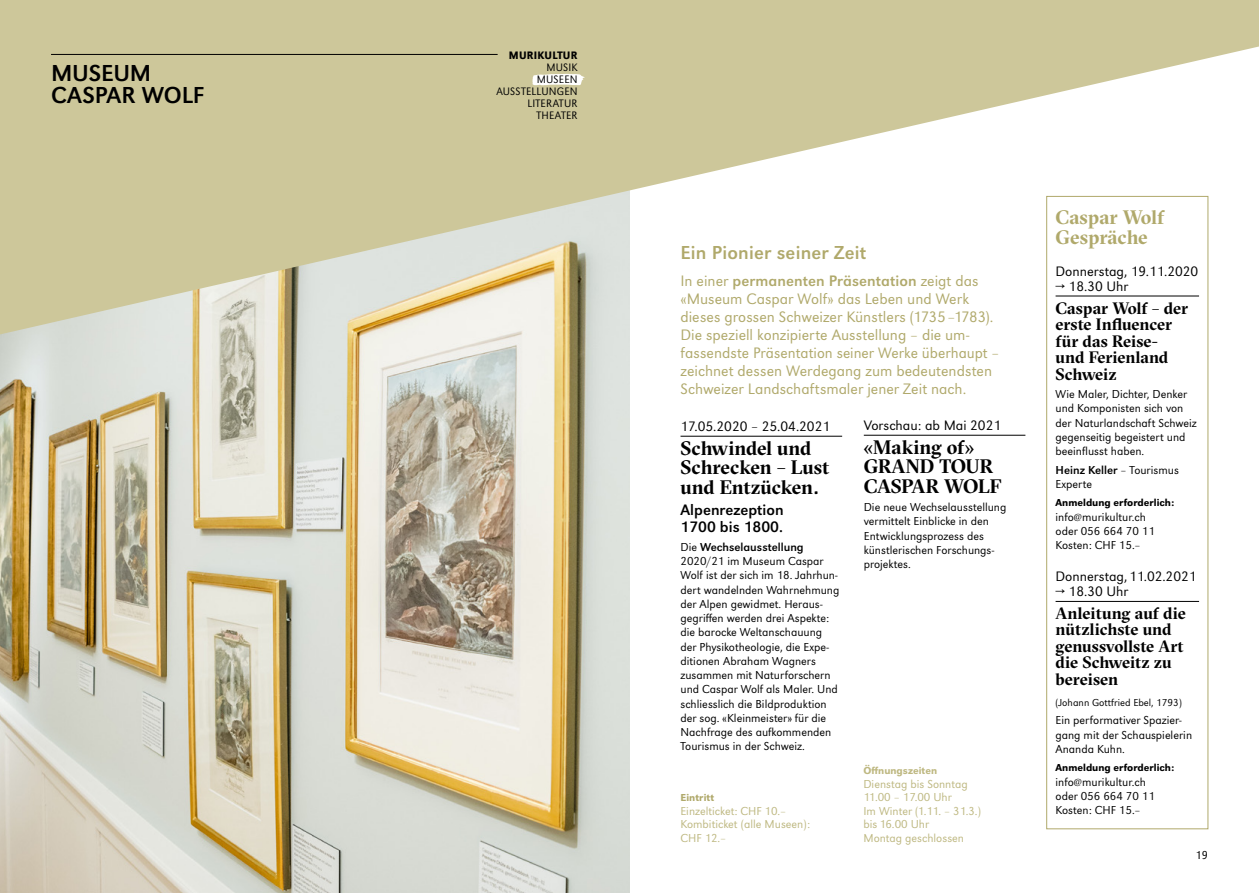
<style>
.page{position:relative;width:1259px;height:893px;background:#fff}
.page>*{position:absolute;margin:0;border:0;box-sizing:border-box;transform-origin:0 0}
.t1{font:24px/22.5px "URW Grotesk";letter-spacing:-.005em;color:#000}
.t2{font:700 19.5px/19.5px "GT Sectra Fine";letter-spacing:-.005em;color:#000}
.t3{font:19.5px "URW Grotesk";letter-spacing:.01em;color:#b0a96b}
.t4{font:700 19.5px/19.5px "GT Sectra Fine";letter-spacing:.01em;color:#b0a96b}
.t5{font:700 16.5px/16.5px "GT Sectra Fine";color:#000}
.t6{font:300 15.75px/18px "URW Grotesk";color:#b0a96b}
.t7{font:15.75px/17.2px "URW Grotesk";color:#000}
.t8{font:300 14.25px "URW Grotesk";color:#000}
.t9{font:300 12px/14.2px "URW Grotesk";color:#000}
.t10{font:300 12px/13.5px "URW Grotesk";color:#beb881}
.t11{font:300 12px "URW Grotesk Nar";color:#000}
.t12{font:300 11.25px/12px "URW Grotesk Nar";letter-spacing:.02em;color:#000;text-align:right}
.t13{font:500 11.25px "URW Grotesk Nar";letter-spacing:.02em;color:#000}
.t14{font:500 10.5px "URW Grotesk";color:#000}
.t15{font:300 10.5px "URW Grotesk";color:#000}
.t16{font:500 10.5px "URW Grotesk";color:#beb881}
.t17{font:500 10.5px "URW Grotesk";color:#b0a96b}
.s1{font-weight:400}
</style>
<div class="page">
<img style="left:0;top:334px;width:629px;height:559px">
<svg style="left:0;top:0;width:1259px;height:334px;fill:#cdc79a"></svg>
<svg style="left:532px;top:74px;width:53px;height:11px"></svg>
<hr style="left:51px;top:54px;width:446px;height:1px;background:#000">
<hr style="left:680px;top:436px;width:162px;height:1px;background:#000">
<hr style="left:864px;top:435px;width:161px;height:1px;background:#000">
<hr style="left:1055px;top:296px;width:144px;height:1px;background:#000">
<hr style="left:1055px;top:601px;width:144px;height:1px;background:#000">
<div style="left:1046px;top:196px;width:162px;height:633px;border:1px solid #b0a96b"></div>
<h1 class="t1" style="left:51px;top:61px;width:155px">MUSEUM<br>CASPAR WOLF</h1>
<p class="t13" style="left:509px;top:49px;width:70px">MURIKULTUR</p>
<p class="t12" style="left:496px;top:61px;width:83px">MUSIK<br>MUSEEN<br>AUSSTELLUNGEN<br>LITERATUR<br>THEATER</p>
<h2 class="t3" style="left:680px;top:241px;width:187px">Ein Pionier seiner Zeit</h2>
<p class="t6" style="left:680px;top:272px;width:320px">In einer <span class="s1">permanenten Präsentation</span> zeigt das «Museum Caspar Wolf» das Leben und Werk dieses grossen Schweizer Künstlers (1735 –1783).<br>Die speziell konzipierte Ausstellung – die um&shy;fassendste Präsentation seiner Werke überhaupt – zeichnet dessen Werdegang zum bedeutendsten Schweizer Landschaftsmaler jener Zeit nach.</p>
<p class="t8" style="left:680px;top:418px;width:151px">17.05.2020 – 25.04.2021</p>
<h2 class="t2" style="left:680px;top:438px;width:151px">Schwindel und<br>Schrecken – Lust und Entzücken.</h2>
<h3 class="t7" style="left:680px;top:501px;width:105px">Alpenrezeption<br>1700 bis 1800.</h3>
<p class="t9" style="left:680px;top:540px;width:160px">Die <span class="s1">Wechselausstellung<br></span>2020/21 im Museum Caspar<br>Wolf ist der sich im 18. Jahrhun&shy;dert wandelnden Wahrnehmung der Alpen gewidmet. Heraus&shy;gegriffen werden drei Aspekte: die barocke Weltanschauung der Physikotheologie, die Expe&shy;ditionen Abraham Wagners zusammen mit Naturforschern und Caspar Wolf als Maler. Und schliesslich die Bildproduktion der sog. «Kleinmeister» für die<br>Nachfrage des aufkommenden<br>Tourismus in der Schweiz.</p>
<p class="t17" style="left:680px;top:792px;width:35px">Eintritt</p>
<p class="t10" style="left:680px;top:804px;width:131px">Einzelticket: CHF 10.–<br>Kombiticket (alle Museen):<br>CHF 12.–</p>
<p class="t8" style="left:864px;top:417px;width:139px">Vorschau: ab Mai 2021</p>
<h2 class="t2" style="left:864px;top:437px;width:139px">«Making of»<br>GRAND TOUR<br>CASPAR WOLF</h2>
<p class="t9" style="left:864px;top:500px;width:144px">Die neue Wechselausstellung vermittelt Einblicke in den<br>Entwicklungsprozess des künstlerischen Forschungs&shy;projektes.</p>
<p class="t16" style="left:863px;top:765px;width:75px">Öffnungszeiten</p>
<p class="t10" style="left:863px;top:777px;width:119px">Dienstag bis Sonntag<br>11.00 – 17.00 Uhr<br>Im Winter (1.11. – 31.3.) bis 16.00 Uhr<br>Montag geschlossen</p>
<h2 class="t4" style="left:1055px;top:208px;width:110px">Caspar Wolf<br>Gespräche</h2>
<p class="t8" style="left:1055px;top:263px;width:144px">Donnerstag, 19.11.2020</p>
<p class="t8" style="left:1055px;top:278px;width:74px">→ 18.30 Uhr</p>
<h3 class="t5" style="left:1055px;top:300px;width:134px">Caspar Wolf – der erste Influencer für das Reise&shy;und Ferienland<br>Schweiz</h3>
<p class="t9" style="left:1055px;top:387px;width:143px">Wie Maler, Dichter, Denker und Komponisten sich von der Naturlandschaft Schweiz gegenseitig begeistert und beeinflusst haben.</p>
<p class="t9" style="left:1055px;top:462px;width:125px"><span class="s1">Heinz Keller</span> – Tourismus<br>Experte</p>
<p class="t14" style="left:1055px;top:497px;width:120px">Anmeldung erforderlich:</p>
<p class="t9" style="left:1055px;top:510px;width:101px">info@murikultur.ch oder 056 664 70 11<br>Kosten: CHF 15.–</p>
<p class="t8" style="left:1055px;top:568px;width:142px">Donnerstag, 11.02.2021</p>
<p class="t8" style="left:1055px;top:583px;width:74px">→ 18.30 Uhr</p>
<h3 class="t5" style="left:1055px;top:605px;width:132px">Anleitung auf die nützlichste und genussvollste Art die Schweitz zu bereisen</h3>
<p class="t15" style="left:1055px;top:696px;width:128px">(Johann Gottfried Ebel, 1793)</p>
<p class="t9" style="left:1055px;top:713px;width:138px">Ein performativer Spazier&shy;gang mit der Schauspielerin<br>Ananda Kuhn.</p>
<p class="t14" style="left:1055px;top:762px;width:120px">Anmeldung erforderlich:</p>
<p class="t9" style="left:1055px;top:774px;width:101px">info@murikultur.ch oder 056 664 70 11<br>Kosten: CHF 15.–</p>
<p class="t11" style="left:1195px;top:848px;width:14px">19</p>
</div>
